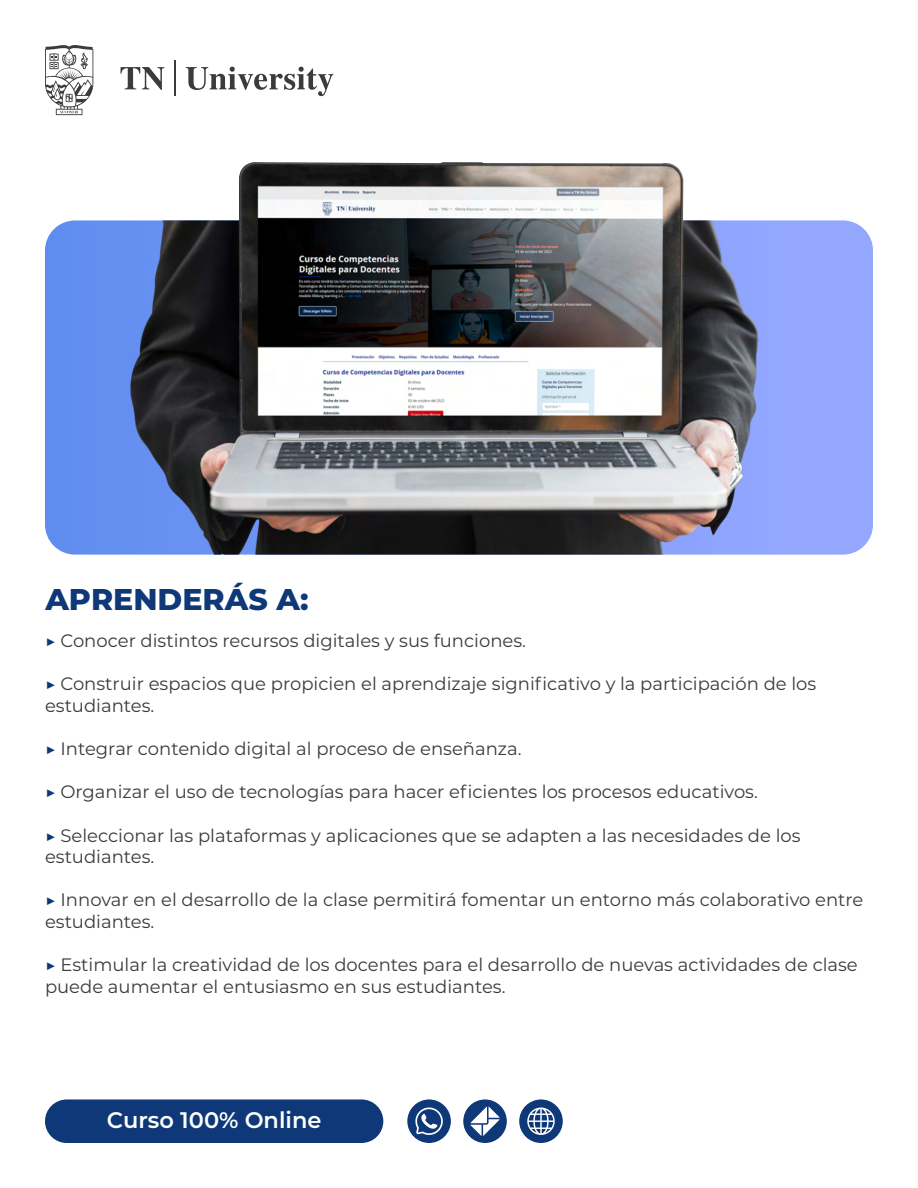
<style>
.page{position:relative;width:918px;height:1188px;background:#fff}
.page>*{position:absolute;margin:0;border:0;box-sizing:border-box;transform-origin:0 0}
.t1{font:800 30px "Montserrat";color:#0e3877}
.t2{font:600 22.5px "Montserrat";color:#fff}
.t3{font:18px/21.6px "Montserrat";color:#3b3b3b}
.s1{color:#0e3877}
</style>
<div class="page">
<svg style="left:45px;top:220px;width:828px;height:335px;background:#799af7"></svg>
<img style="left:83px;top:162px;width:752px;height:393px">
<div style="left:45px;top:1099px;width:338px;height:44px;background:#0e3877;border-radius:22px"></div>
<div style="left:463px;top:1099px;width:44px;height:44px;background:#0e3877;border-radius:50%"></div>
<svg style="left:470px;top:1107px;width:30px;height:29px"></svg>
<div style="left:407px;top:1099px;width:44px;height:44px;background:#0e3877;border-radius:50%"></div>
<svg style="left:415px;top:1108px;width:28px;height:27px"></svg>
<div style="left:519px;top:1099px;width:44px;height:44px;background:#0e3877;border-radius:50%"></div>
<svg style="left:527px;top:1108px;width:28px;height:27px"></svg>
<svg style="left:45px;top:45px;width:48px;height:70px"></svg>
<svg style="left:120px;top:67px;width:44px;height:23px"></svg>
<svg style="left:186px;top:67px;width:147px;height:29px"></svg>
<hr style="left:174px;top:60px;width:1px;height:35px;background:#3b3b3b">
<h1 class="t1" style="left:45px;top:578px;width:265px">APRENDERÁS A:</h1>
<p class="t3" style="left:45px;top:629px;width:483px"><span class="s1">▶</span> Conocer distintos recursos digitales y sus funciones.</p>
<p class="t3" style="left:45px;top:673px;width:773px"><span class="s1">▶</span> Construir espacios que propicien el aprendizaje significativo y la participación de los estudiantes.</p>
<p class="t3" style="left:45px;top:737px;width:478px"><span class="s1">▶</span> Integrar contenido digital al proceso de enseñanza.</p>
<p class="t3" style="left:45px;top:781px;width:714px"><span class="s1">▶</span> Organizar el uso de tecnologías para hacer eficientes los procesos educativos.</p>
<p class="t3" style="left:45px;top:824px;width:757px"><span class="s1">▶</span> Seleccionar las plataformas y aplicaciones que se adapten a las necesidades de los estudiantes.</p>
<p class="t3" style="left:45px;top:889px;width:820px"><span class="s1">▶</span> Innovar en el desarrollo de la clase permitirá fomentar un entorno más colaborativo entre estudiantes.</p>
<p class="t3" style="left:45px;top:953px;width:814px"><span class="s1">▶</span> Estimular la creatividad de los docentes para el desarrollo de nuevas actividades de clase puede aumentar el entusiasmo en sus estudiantes.</p>
<p class="t2" style="left:107px;top:1104px;width:216px">Curso 100% Online</p>
</div>
